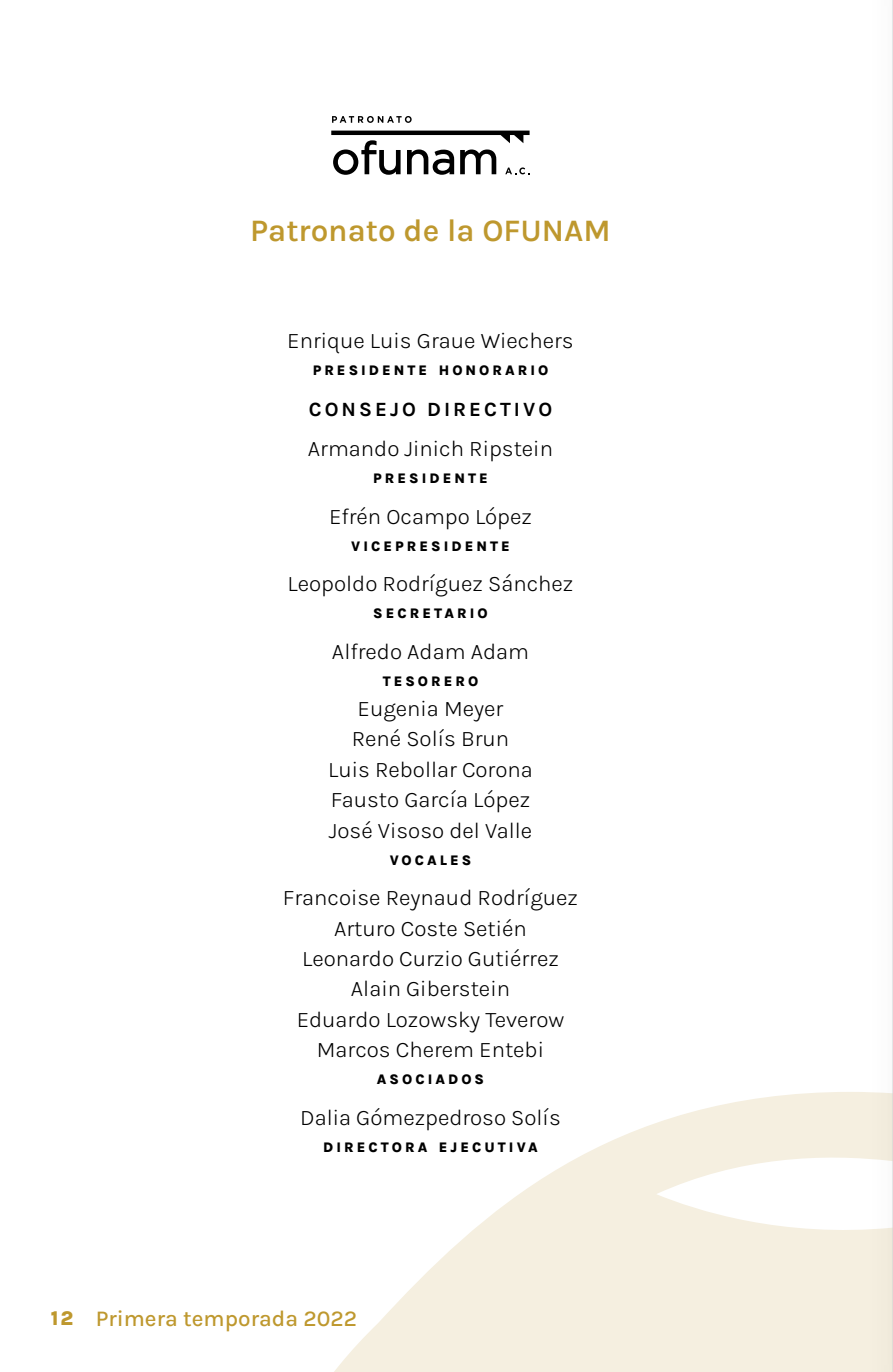
<style>
.page{position:relative;width:893px;height:1372px;background:#fff}
.page>*{position:absolute;margin:0;border:0;box-sizing:border-box;transform-origin:0 0}
.t1{font:600 31.5px "Karla";color:#be982e}
.t2{font:300 22.5px/30.4px "Karla";color:#000;text-align:center}
.t3{font:500 22.5px "Karla";color:#be982e}
.t4{font:700 20.25px "Karla";letter-spacing:.15em;color:#000}
.t5{font:800 14.17px "Karla";letter-spacing:.215em;color:#000}
.s1{font-weight:800;font-size:20.25px}
</style>
<div class="page">
<svg style="left:335px;top:1092px;width:537px;height:279px;fill:#f5efe0"></svg>
<svg style="left:872px;top:1092px;width:20px;height:279px;fill:#f3edde"></svg>
<hr style="left:892px;top:0;width:1px;height:1371px;background:#d1d3d4">
<svg style="left:332px;top:116px;width:80px;height:7px"></svg>
<svg style="left:331px;top:131px;width:199px;height:44px"></svg>
<h1 class="t1" style="left:250px;top:210px;width:362px">Patronato de la OFUNAM</h1>
<p class="t2" style="left:287px;top:324px;width:288px">Enrique Luis Graue Wiechers</p>
<p class="t5" style="left:313px;top:361px;width:237px">PRESIDENTE HONORARIO</p>
<p class="t4" style="left:309px;top:397px;width:245px">CONSEJO DIRECTIVO</p>
<p class="t2" style="left:308px;top:432px;width:247px">Armando Jinich Ripstein</p>
<p class="t5" style="left:373px;top:469px;width:116px">PRESIDENTE</p>
<p class="t2" style="left:329px;top:500px;width:204px">Efrén Ocampo López</p>
<p class="t5" style="left:351px;top:536px;width:160px">VICEPRESIDENTE</p>
<p class="t2" style="left:288px;top:567px;width:287px">Leopoldo Rodríguez Sánchez</p>
<p class="t5" style="left:373px;top:604px;width:116px">SECRETARIO</p>
<p class="t2" style="left:332px;top:635px;width:199px">Alfredo Adam Adam</p>
<p class="t5" style="left:383px;top:671px;width:97px">TESORERO</p>
<p class="t2" style="left:328px;top:692px;width:206px">Eugenia Meyer<br>René Solís Brun<br>Luis Rebollar Corona<br>Fausto García López<br>José Visoso del Valle</p>
<p class="t5" style="left:390px;top:850px;width:83px">VOCALES</p>
<p class="t2" style="left:283px;top:881px;width:297px">Francoise Reynaud Rodríguez<br>Arturo Coste Setién<br>Leonardo Curzio Gutiérrez<br>Alain Giberstein<br>Eduardo Lozowsky Teverow<br>Marcos Cherem Entebi</p>
<p class="t5" style="left:377px;top:1070px;width:109px">ASOCIADOS</p>
<p class="t2" style="left:300px;top:1101px;width:262px">Dalia Gómezpedroso Solís</p>
<p class="t5" style="left:323px;top:1137px;width:216px">DIRECTORA EJECUTIVA</p>
<p class="t3" style="left:51px;top:1303px;width:308px"><span class="s1">12</span> Primera temporada 2022</p>
</div>
